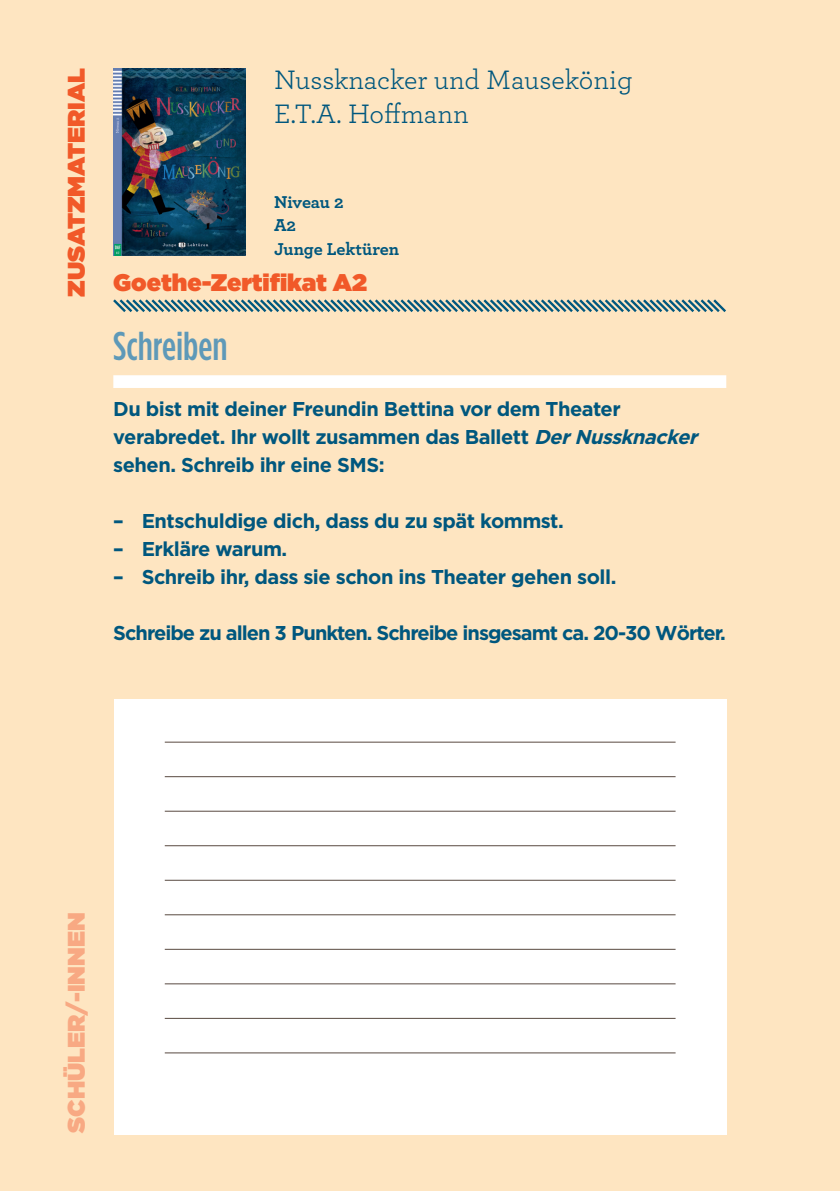
<style>
.page{position:relative;width:840px;height:1191px;background:#fff}
.page>*{position:absolute;margin:0;border:0;box-sizing:border-box;transform-origin:0 0}
.t1{font:500 condensed 40px "Gotham HTF";color:#5e99b8}
.t2{font:28px/33.6px "Archer";color:#00577e}
.t3{font:900 24px "Gotham HTF";color:#f15929}
.t4{font:900 24px "Gotham HTF";color:#f8a983}
.t5{font:700 20px/28px "Gotham HTF";letter-spacing:-.025em;color:#00577e}
.t6{font:700 20px "Gotham HTF";letter-spacing:-.05em;color:#00577e}
.t7{font:700 18px/23.6px "Archer";letter-spacing:-.005em;color:#00577e}
.s1{font-style:italic}
</style>
<div class="page">
<div style="left:0;top:0;width:839px;height:1191px;background:#fee5c1"></div>
<img style="left:113px;top:68px;width:132px;height:187px">
<svg style="left:113px;top:299px;width:613px;height:13px"></svg>
<div style="left:113px;top:375px;width:612px;height:13px;background:#fff"></div>
<div style="left:114px;top:699px;width:612px;height:435px;background:#fff"></div>
<hr style="left:165px;top:879px;width:510px;height:1px;background:#594a41">
<hr style="left:165px;top:810px;width:510px;height:1px;background:#594a41">
<hr style="left:165px;top:776px;width:510px;height:1px;background:#594a41">
<hr style="left:165px;top:741px;width:510px;height:1px;background:#594a41">
<hr style="left:165px;top:948px;width:510px;height:1px;background:#594a41">
<hr style="left:165px;top:1052px;width:510px;height:1px;background:#594a41">
<hr style="left:165px;top:914px;width:510px;height:1px;background:#594a41">
<hr style="left:165px;top:1018px;width:510px;height:1px;background:#594a41">
<hr style="left:165px;top:845px;width:510px;height:1px;background:#594a41">
<hr style="left:165px;top:983px;width:510px;height:1px;background:#594a41">
<p class="t3" style="left:62px;top:296px;width:230px;rotate:-90deg">ZUSATZMATERIAL</p>
<h2 class="t2" style="left:274px;top:62px;width:360px">Nussknacker und Mausekönig<br>E.T.A. Hoffmann</h2>
<p class="t7" style="left:274px;top:189px;width:127px">Niveau 2<br>A2<br>Junge Lektüren</p>
<p class="t3" style="left:113px;top:268px;width:255px">Goethe-Zertifikat A2</p>
<h1 class="t1" style="left:113px;top:324px;width:116px">Schreiben</h1>
<p class="t5" style="left:113px;top:394px;width:590px">Du bist mit deiner Freundin Bettina vor dem Theater verabredet. Ihr wollt zusammen das Ballett <span class="s1">DerNussknacker </span>sehen. Schreib ihr eine SMS:</p>
<p class="t5" style="left:113px;top:506px;width:451px">– Entschuldige dich, dass du zu spät kommst.</p>
<p class="t5" style="left:113px;top:534px;width:175px">– Erkläre warum.</p>
<p class="t5" style="left:113px;top:562px;width:504px">– Schreib ihr, dass sie schon ins Theater gehen soll.</p>
<p class="t6" style="left:113px;top:621px;width:613px">Schreibe zu allen 3 Punkten. Schreibe insgesamt ca. 20-30 Wörter.</p>
<p class="t4" style="left:62px;top:1132px;width:221px;rotate:-90deg">SCHÜLER/-INNEN</p>
</div>
